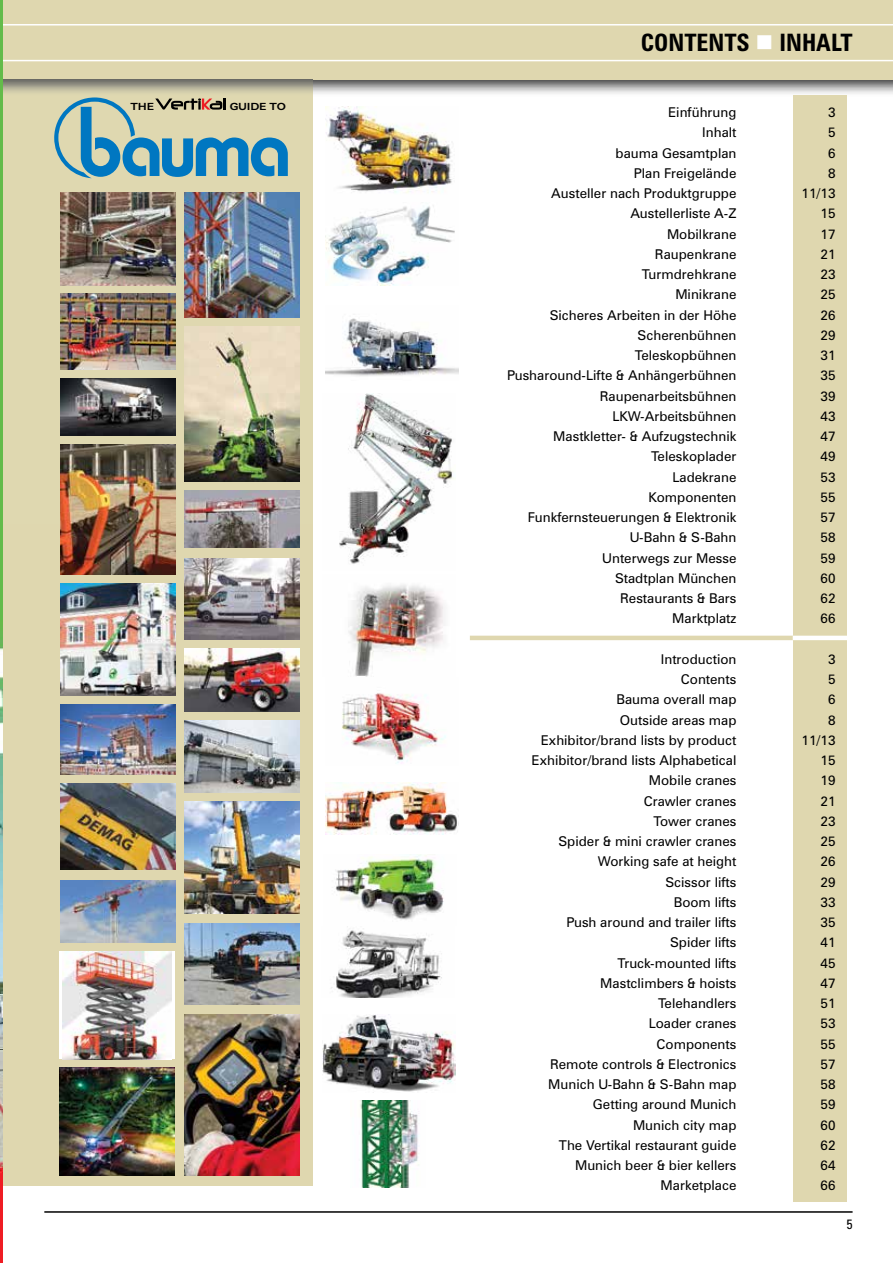
<style>
.page{position:relative;width:893px;height:1263px;background:#fff}
.page>*{position:absolute;margin:0;border:0;box-sizing:border-box;transform-origin:0 0}
.t1{font:700 condensed 24px "Zurich BT";color:#000}
.t2{font:13.5px "Zurich BT";color:#000}
.t3{font:condensed 13.5px "Zurich BT";color:#000}
.t4{font:700 expanded 9.9px "Zurich BT";letter-spacing:-.02em;color:#000}
.s1{color:#fff}
</style>
<div class="page">
<img style="left:312px;top:79px;width:581px;height:17px">
<div style="left:2px;top:0;width:891px;height:79px;background:#dfd7af"></div>
<div style="left:793px;top:95px;width:54px;height:1107px;background:#dfd7af"></div>
<hr style="left:2px;top:24px;width:891px;height:2px;background:#fff">
<hr style="left:2px;top:60px;width:891px;height:1px;background:#fff">
<div style="left:2px;top:79px;width:310px;height:1107px;background:#dfd7af"></div>
<img style="left:2px;top:79px;width:310px;height:445px">
<hr style="left:44px;top:1211px;width:809px;height:2px;background:#000">
<img style="left:184px;top:924px;width:115px;height:81px">
<img style="left:184px;top:1015px;width:115px;height:160px">
<img style="left:184px;top:326px;width:115px;height:156px">
<img style="left:184px;top:801px;width:115px;height:112px">
<div style="left:60px;top:952px;width:115px;height:107px;background:#fff"></div>
<img style="left:62px;top:952px;width:110px;height:107px">
<img style="left:60px;top:1068px;width:115px;height:107px">
<img style="left:184px;top:649px;width:115px;height:62px">
<img style="left:60px;top:783px;width:115px;height:86px">
<img style="left:60px;top:704px;width:115px;height:70px">
<img style="left:60px;top:378px;width:115px;height:57px">
<img style="left:60px;top:445px;width:115px;height:130px">
<img style="left:184px;top:721px;width:115px;height:71px">
<img style="left:60px;top:294px;width:115px;height:75px">
<img style="left:60px;top:193px;width:115px;height:93px">
<img style="left:184px;top:558px;width:115px;height:81px">
<img style="left:184px;top:491px;width:115px;height:57px">
<img style="left:184px;top:193px;width:115px;height:125px">
<hr style="left:470px;top:636px;width:344px;height:4px;background:#dfd7af">
<hr style="left:793px;top:636px;width:64px;height:4px;background:#fff">
<svg style="left:54px;top:97px;width:234px;height:81px"></svg>
<img style="left:339px;top:393px;width:115px;height:171px">
<img style="left:326px;top:318px;width:133px;height:58px">
<img style="left:326px;top:206px;width:129px;height:80px">
<img style="left:326px;top:107px;width:127px;height:86px">
<img style="left:326px;top:783px;width:133px;height:51px">
<img style="left:322px;top:1015px;width:133px;height:77px">
<img style="left:331px;top:854px;width:113px;height:144px">
<img style="left:341px;top:693px;width:105px;height:71px">
<img style="left:348px;top:584px;width:97px;height:93px">
<img style="left:360px;top:1101px;width:59px;height:86px">
<img style="left:60px;top:583px;width:115px;height:113px">
<img style="left:60px;top:880px;width:115px;height:63px">
<img style="left:0;top:0;width:2px;height:1263px">
<p class="t4" style="left:131px;top:100px;width:25px">THE</p>
<p class="t4" style="left:230px;top:100px;width:58px">GUIDE TO</p>
<h1 class="t1" style="left:641px;top:28px;width:213px">CONTENTS <span class="s1">■</span> INHALT</h1>
<p class="t2" style="left:668px;top:104px;width:70px">Einführung</p>
<p class="t2" style="left:828px;top:104px;width:9px">3</p>
<p class="t2" style="left:702px;top:124px;width:36px">Inhalt</p>
<p class="t2" style="left:828px;top:124px;width:9px">5</p>
<p class="t2" style="left:616px;top:145px;width:122px">bauma Gesamtplan</p>
<p class="t2" style="left:828px;top:145px;width:9px">6</p>
<p class="t2" style="left:634px;top:165px;width:104px">Plan Freigelände</p>
<p class="t2" style="left:828px;top:165px;width:9px">8</p>
<p class="t2" style="left:551px;top:185px;width:187px">Austeller nach Produktgruppe</p>
<p class="t2" style="left:802px;top:185px;width:35px">11/13</p>
<p class="t2" style="left:630px;top:205px;width:108px">Austellerliste A-Z</p>
<p class="t2" style="left:821px;top:205px;width:16px">15</p>
<p class="t2" style="left:667px;top:226px;width:71px">Mobilkrane</p>
<p class="t2" style="left:821px;top:226px;width:16px">17</p>
<p class="t2" style="left:655px;top:246px;width:83px">Raupenkrane</p>
<p class="t2" style="left:821px;top:246px;width:16px">21</p>
<p class="t2" style="left:642px;top:266px;width:96px">Turmdrehkrane</p>
<p class="t2" style="left:821px;top:266px;width:16px">23</p>
<p class="t2" style="left:675px;top:286px;width:63px">Minikrane</p>
<p class="t2" style="left:821px;top:286px;width:16px">25</p>
<p class="t2" style="left:550px;top:307px;width:188px">Sicheres Arbeiten in der Höhe</p>
<p class="t2" style="left:821px;top:307px;width:16px">26</p>
<p class="t2" style="left:638px;top:327px;width:100px">Scherenbühnen</p>
<p class="t2" style="left:821px;top:327px;width:16px">29</p>
<p class="t2" style="left:635px;top:347px;width:103px">Teleskopbühnen</p>
<p class="t2" style="left:821px;top:347px;width:16px">31</p>
<p class="t2" style="left:507px;top:367px;width:231px">Pusharound-Lifte &amp; Anhängerbühnen</p>
<p class="t2" style="left:821px;top:367px;width:16px">35</p>
<p class="t2" style="left:600px;top:388px;width:138px">Raupenarbeitsbühnen</p>
<p class="t2" style="left:821px;top:388px;width:16px">39</p>
<p class="t2" style="left:612px;top:408px;width:126px">LKW-Arbeitsbühnen</p>
<p class="t2" style="left:821px;top:408px;width:16px">43</p>
<p class="t2" style="left:553px;top:428px;width:185px">Mastkletter- &amp; Aufzugstechnik</p>
<p class="t2" style="left:821px;top:428px;width:16px">47</p>
<p class="t2" style="left:651px;top:448px;width:87px">Teleskoplader</p>
<p class="t2" style="left:821px;top:448px;width:16px">49</p>
<p class="t2" style="left:673px;top:469px;width:65px">Ladekrane</p>
<p class="t2" style="left:821px;top:469px;width:16px">53</p>
<p class="t2" style="left:648px;top:489px;width:89px">Komponenten</p>
<p class="t2" style="left:821px;top:489px;width:16px">55</p>
<p class="t2" style="left:528px;top:509px;width:210px">Funkfernsteuerungen &amp; Elektronik</p>
<p class="t2" style="left:821px;top:509px;width:16px">57</p>
<p class="t2" style="left:630px;top:529px;width:108px">U-Bahn &amp; S-Bahn</p>
<p class="t2" style="left:821px;top:529px;width:16px">58</p>
<p class="t2" style="left:602px;top:550px;width:136px">Unterwegs zur Messe</p>
<p class="t2" style="left:821px;top:550px;width:16px">59</p>
<p class="t2" style="left:615px;top:570px;width:123px">Stadtplan München</p>
<p class="t2" style="left:821px;top:570px;width:16px">60</p>
<p class="t2" style="left:620px;top:590px;width:118px">Restaurants &amp; Bars</p>
<p class="t2" style="left:821px;top:590px;width:16px">62</p>
<p class="t2" style="left:672px;top:610px;width:66px">Marktplatz</p>
<p class="t2" style="left:821px;top:610px;width:16px">66</p>
<p class="t2" style="left:661px;top:651px;width:77px">Introduction</p>
<p class="t2" style="left:828px;top:651px;width:9px">3</p>
<p class="t2" style="left:681px;top:671px;width:57px">Contents</p>
<p class="t2" style="left:828px;top:671px;width:9px">5</p>
<p class="t2" style="left:616px;top:691px;width:122px">Bauma overall map</p>
<p class="t2" style="left:828px;top:691px;width:9px">6</p>
<p class="t2" style="left:620px;top:712px;width:118px">Outside areas map</p>
<p class="t2" style="left:828px;top:712px;width:9px">8</p>
<p class="t2" style="left:541px;top:732px;width:197px">Exhibitor/brand lists by product</p>
<p class="t2" style="left:802px;top:732px;width:35px">11/13</p>
<p class="t2" style="left:532px;top:752px;width:206px">Exhibitor/brand lists Alphabetical</p>
<p class="t2" style="left:821px;top:752px;width:16px">15</p>
<p class="t2" style="left:649px;top:772px;width:89px">Mobile cranes</p>
<p class="t2" style="left:821px;top:772px;width:16px">19</p>
<p class="t2" style="left:644px;top:793px;width:94px">Crawler cranes</p>
<p class="t2" style="left:821px;top:793px;width:16px">21</p>
<p class="t2" style="left:654px;top:813px;width:84px">Tower cranes</p>
<p class="t2" style="left:821px;top:813px;width:16px">23</p>
<p class="t2" style="left:558px;top:833px;width:180px">Spider &amp; mini crawler cranes</p>
<p class="t2" style="left:821px;top:833px;width:16px">25</p>
<p class="t2" style="left:598px;top:853px;width:140px">Working safe at height</p>
<p class="t2" style="left:821px;top:853px;width:16px">26</p>
<p class="t2" style="left:665px;top:874px;width:73px">Scissor lifts</p>
<p class="t2" style="left:821px;top:874px;width:16px">29</p>
<p class="t2" style="left:674px;top:894px;width:64px">Boom lifts</p>
<p class="t2" style="left:821px;top:894px;width:16px">33</p>
<p class="t2" style="left:566px;top:914px;width:172px">Push around and trailer lifts</p>
<p class="t2" style="left:821px;top:914px;width:16px">35</p>
<p class="t2" style="left:670px;top:934px;width:68px">Spider lifts</p>
<p class="t2" style="left:821px;top:934px;width:16px">41</p>
<p class="t2" style="left:618px;top:955px;width:120px">Truck-mounted lifts</p>
<p class="t2" style="left:821px;top:955px;width:16px">45</p>
<p class="t2" style="left:600px;top:975px;width:138px">Mastclimbers &amp; hoists</p>
<p class="t2" style="left:821px;top:975px;width:16px">47</p>
<p class="t2" style="left:658px;top:995px;width:80px">Telehandlers</p>
<p class="t2" style="left:821px;top:995px;width:16px">51</p>
<p class="t2" style="left:649px;top:1015px;width:89px">Loader cranes</p>
<p class="t2" style="left:821px;top:1015px;width:16px">53</p>
<p class="t2" style="left:657px;top:1036px;width:81px">Components</p>
<p class="t2" style="left:821px;top:1036px;width:16px">55</p>
<p class="t2" style="left:550px;top:1056px;width:188px">Remote controls &amp; Electronics</p>
<p class="t2" style="left:821px;top:1056px;width:16px">57</p>
<p class="t2" style="left:548px;top:1076px;width:190px">Munich U-Bahn &amp; S-Bahn map</p>
<p class="t2" style="left:821px;top:1076px;width:16px">58</p>
<p class="t2" style="left:593px;top:1096px;width:145px">Getting around Munich</p>
<p class="t2" style="left:821px;top:1096px;width:16px">59</p>
<p class="t2" style="left:633px;top:1117px;width:105px">Munich city map</p>
<p class="t2" style="left:821px;top:1117px;width:16px">60</p>
<p class="t2" style="left:559px;top:1137px;width:179px">The Vertikal restaurant guide</p>
<p class="t2" style="left:821px;top:1137px;width:16px">62</p>
<p class="t2" style="left:575px;top:1157px;width:163px">Munich beer &amp; bier kellers</p>
<p class="t2" style="left:821px;top:1157px;width:16px">64</p>
<p class="t2" style="left:661px;top:1177px;width:77px">Marketplace</p>
<p class="t2" style="left:821px;top:1177px;width:16px">66</p>
<p class="t3" style="left:847px;top:1216px;width:8px">5</p>
</div>
